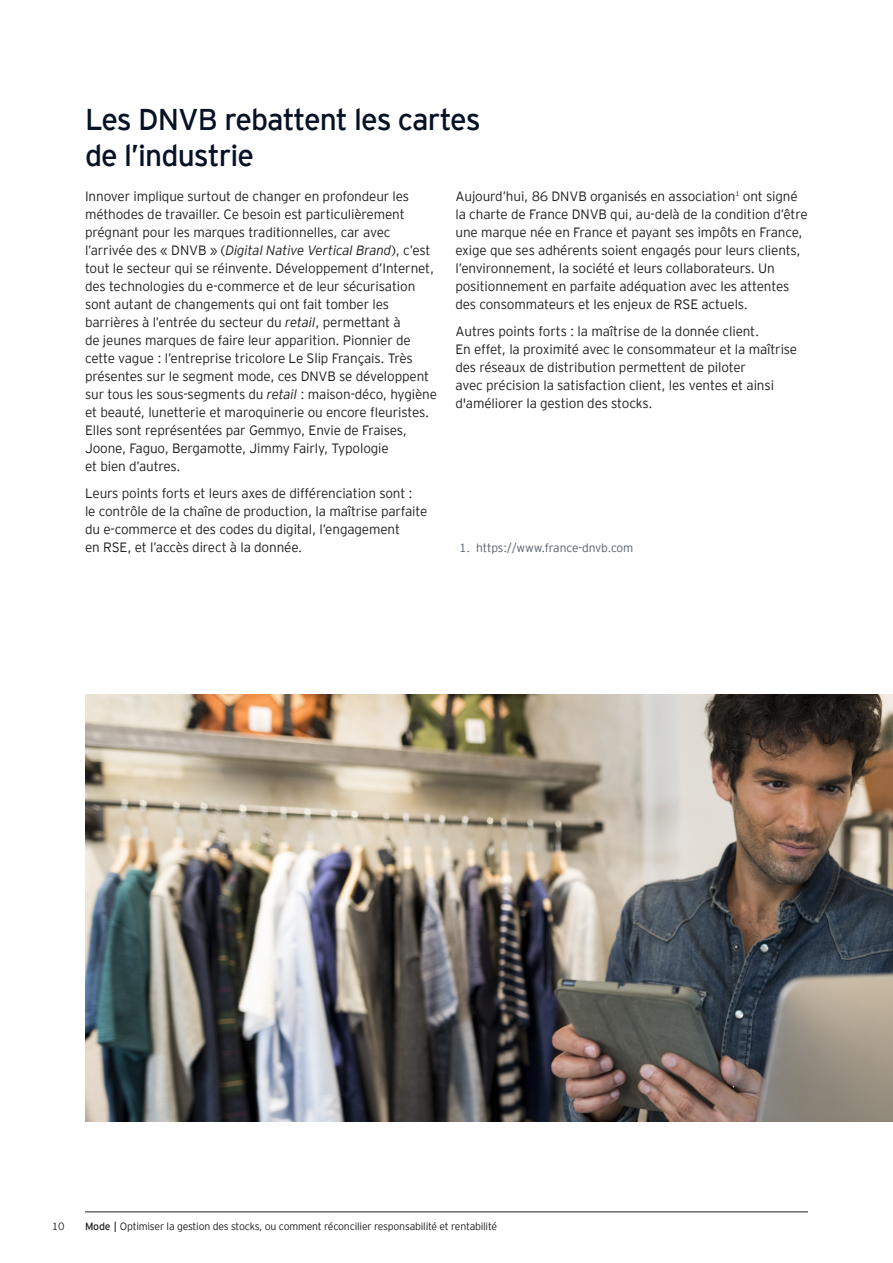
<style>
.page{position:relative;width:893px;height:1263px;background:#fff}
.page>*{position:absolute;margin:0;border:0;box-sizing:border-box;transform-origin:0 0}
.TITRE_1{font:30px/36px "EY Interstate";letter-spacing:-.03em;color:#071224}
.BODY_COPY{font:300 13.5px/18px "EY Interstate";letter-spacing:-.01em;color:#231f20}
.footnote{font:300 12px "EY Interstate";letter-spacing:-.01em;color:#545f6b}
.t1{font:300 10.5px "EY Interstate";letter-spacing:-.02em;color:#231f20}
.s1{font-style:italic}
.s2{font-weight:400}
</style>
<div class="page">
<img style="left:85px;top:694px;width:808px;height:427px">
<hr style="left:85px;top:1211px;width:723px;height:1px;background:#231f20">
<p class="TITRE_1" style="left:85px;top:100px;width:397px">Les DNVB rebattent les cartes de l’industrie</p>
<p class="BODY_COPY" style="left:85px;top:187px;width:353px">Innover implique surtout de changer en profondeur les méthodes de travailler. Ce besoin est particulièrement prégnant pour les marques traditionnelles, car avec l’arrivée des « DNVB » (<span class="s1">Digital Native Vertical Brand</span>), c’est tout le secteur qui se réinvente. Développement d’Internet, des technologies du e-commerce et de leur sécurisation sont autant de changements qui ont fait tomber les barrières à l’entrée du secteur du <span class="s1">retail</span>, permettant à<br>de jeunes marques de faire leur apparition. Pionnier de cette vague : l’entreprise tricolore Le Slip Français. Très présentes sur le segment mode, ces DNVB se développent sur tous les sous-segments du <span class="s1">retail</span> : maison-déco, hygiène et beauté, lunetterie et maroquinerie ou encore fleuristes.<br>Elles sont représentées par Gemmyo, Envie de Fraises, Joone, Faguo, Bergamotte, Jimmy Fairly, Typologie<br>et bien d’autres.</p>
<p class="BODY_COPY" style="left:85px;top:483px;width:344px">Leurs points forts et leurs axes de différenciation sont :<br>le contrôle de la chaîne de production, la maîtrise parfaite du e-commerce et des codes du digital, l’engagement<br>en RSE, et l’accès direct à la donnée.</p>
<p class="BODY_COPY" style="left:455px;top:187px;width:354px">Aujourd’hui, 86 DNVB organisés en association<sup>1</sup> ont signé la charte de France DNVB qui, au-delà de la condition d’être une marque née en France et payant ses impôts en France, exige que ses adhérents soient engagés pour leurs clients, l’environnement, la société et leurs collaborateurs. Un positionnement en parfaite adéquation avec les attentes des consommateurs et les enjeux de RSE actuels.</p>
<p class="BODY_COPY" style="left:455px;top:321px;width:343px">Autres points forts : la maîtrise de la donnée client.<br>En effet, la proximité avec le consommateur et la maîtrise des réseaux de distribution permettent de piloter<br>avec précision la satisfaction client, les ventes et ainsi d'améliorer la gestion des stocks.</p>
<p class="footnote" style="left:459px;top:539px;width:176px">1. https://www.france-dnvb.com</p>
<p class="t1" style="left:52px;top:1219px;width:15px">10</p>
<p class="t1" style="left:85px;top:1219px;width:414px"><span class="s2">Mode |</span> Optimiser la gestion des stocks, ou comment réconcilier responsabilité et rentabilité</p>
</div>
